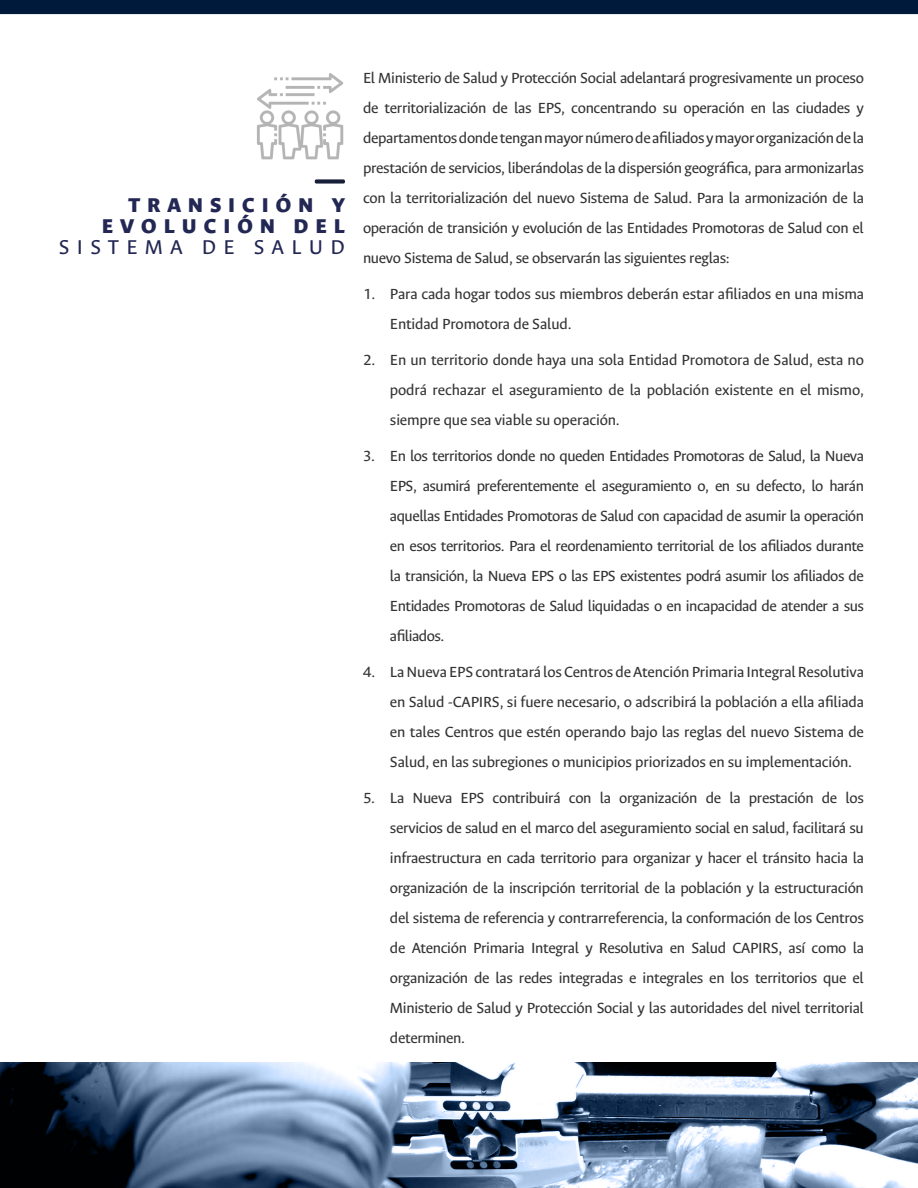
<style>
.page{position:relative;width:918px;height:1188px;background:#fff}
.page>*{position:absolute;margin:0;border:0;box-sizing:border-box;transform-origin:0 0}
.t1{font:900 22.5px/21px "Ancizar Sans";letter-spacing:.325em;color:#222753;text-align:right}
.t2{font:22.5px "Ancizar Sans";letter-spacing:.325em;color:#222753}
.t3{font:16.5px/30px "Ancizar Sans";letter-spacing:-.01em;color:#333;text-align:justify}
</style>
<div class="page">
<img style="left:0;top:1062px;width:918px;height:126px">
<div style="left:0;top:0;width:918px;height:14px;background:#001a3c"></div>
<div style="left:315px;top:179px;width:30px;height:5px;border:3px solid #171e37"></div>
<img style="left:257px;top:73px;width:87px;height:87px">
<h1 class="t1" style="left:102px;top:194px;width:244px">TRANSICIÓN Y<br>EVOLUCIÓN DEL</h1>
<h1 class="t2" style="left:59px;top:234px;width:288px">SISTEMA DE SALUD</h1>
<p class="t3" style="left:363px;top:63px;width:503px">El Ministerio de Salud y Protección Social adelantará progresivamente un proceso de territorialización de las EPS, concentrando su operación en las ciudades y departamentos donde tengan mayor número de afiliados y mayor organización de la prestación de servicios, liberándolas de la dispersión geográfica, para armonizarlas con la territorialización del nuevo Sistema de Salud. Para la armonización de la operación de transición y evolución de las Entidades Promotoras de Salud con el nuevo Sistema de Salud, se observarán las siguientes reglas:</p>
<p class="t3" style="left:390px;top:279px;width:476px;text-indent:-27px">1. Para cada hogar todos sus miembros deberán estar afiliados en una misma<br>Entidad Promotora de Salud.</p>
<p class="t3" style="left:390px;top:345px;width:475px;text-indent:-27px">2. En un territorio donde haya una sola Entidad Promotora de Salud, esta no podrá rechazar el aseguramiento de la población existente en el mismo, siempre que sea viable su operación.</p>
<p class="t3" style="left:390px;top:441px;width:476px;text-indent:-27px">3. En los territorios donde no queden Entidades Promotoras de Salud, la Nueva EPS, asumirá preferentemente el aseguramiento o, en su defecto, lo harán aquellas Entidades Promotoras de Salud con capacidad de asumir la operación en esos territorios. Para el reordenamiento territorial de los afiliados durante la transición, la Nueva EPS o las EPS existentes podrá asumir los afiliados de Entidades Promotoras de Salud liquidadas o en incapacidad de atender a sus afiliados.</p>
<p class="t3" style="left:390px;top:657px;width:476px;text-indent:-27px">4. La Nueva EPS contratará los Centros de Atención Primaria Integral Resolutiva en Salud -CAPIRS, si fuere necesario, o adscribirá la población a ella afiliada en tales Centros que estén operando bajo las reglas del nuevo Sistema de Salud, en las subregiones o municipios priorizados en su implementación.</p>
<p class="t3" style="left:390px;top:783px;width:476px;text-indent:-27px">5. La Nueva EPS contribuirá con la organización de la prestación de los servicios de salud en el marco del aseguramiento social en salud, facilitará su infraestructura en cada territorio para organizar y hacer el tránsito hacia la organización de la inscripción territorial de la población y la estructuración del sistema de referencia y contrarreferencia, la conformación de los Centros de Atención Primaria Integral y Resolutiva en Salud CAPIRS, así como la organización de las redes integradas e integrales en los territorios que el Ministerio de Salud y Protección Social y las autoridades del nivel territorial determinen.</p>
</div>
